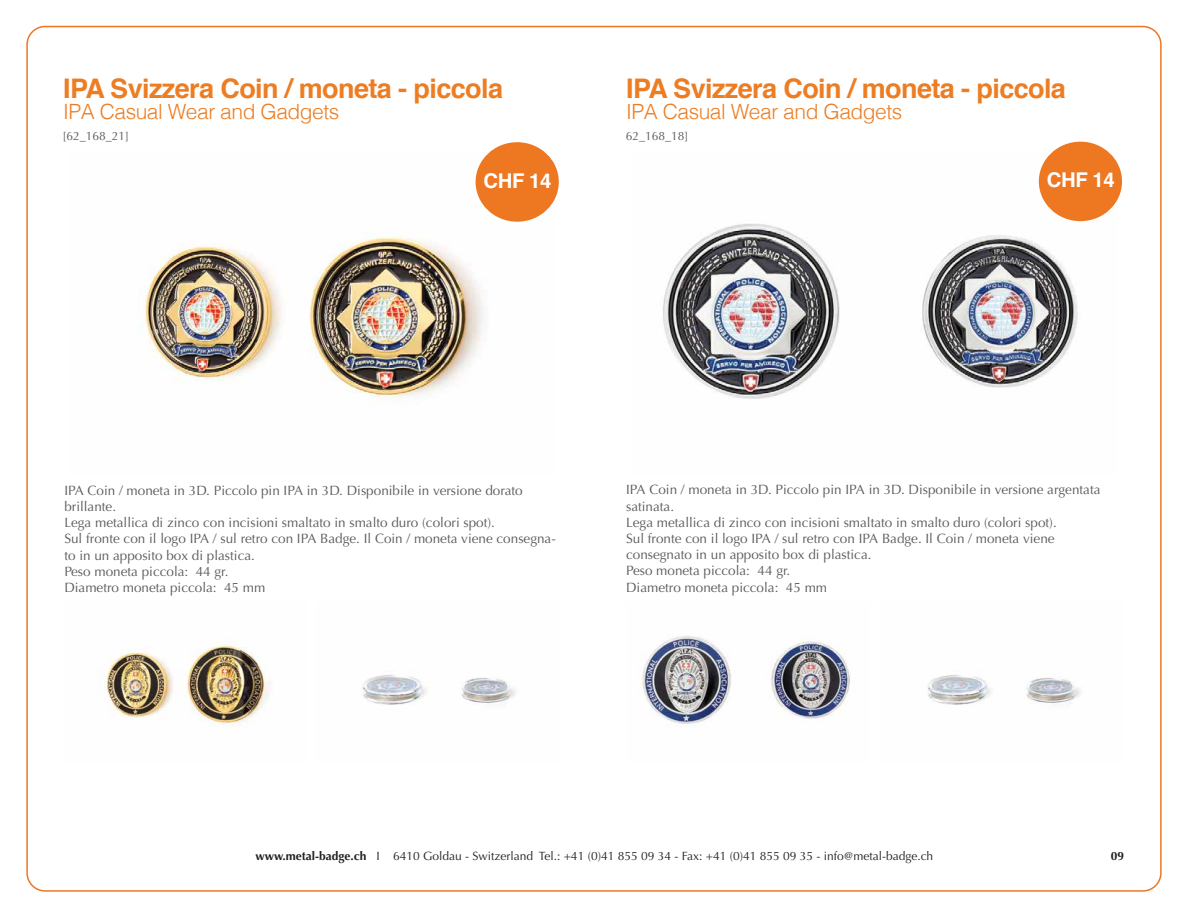
<style>
.page{position:relative;width:1188px;height:918px;background:#fff}
.page>*{position:absolute;margin:0;border:0;box-sizing:border-box;transform-origin:0 0}
.t1{font:700 27px "Helvetica";letter-spacing:-.02em;color:#ed7d23}
.t2{font:300 21px "Helvetica";letter-spacing:-.02em;color:#ed7d23}
.t3{font:700 20.4px "Helvetica";letter-spacing:-.02em;color:#fff}
.t4{font:13.5px/16.2px "Optima";color:#58595b}
.t5{font:12px "Optima";color:#231f20}
.t6{font:12px "Optima";color:#58595b}
.t7{font:700 12px "Optima";color:#231f20}
.s1{font-weight:700}
</style>
<div class="page">
<img style="left:98px;top:645px;width:173px;height:83px">
<img style="left:362px;top:674px;width:154px;height:31px">
<img style="left:640px;top:635px;width:214px;height:89px">
<img style="left:927px;top:674px;width:154px;height:31px">
<img style="left:663px;top:151px;width:454px;height:248px">
<img style="left:140px;top:151px;width:413px;height:251px">
<div style="left:476px;top:142px;width:83px;height:80px;background:#e72;border-radius:50%"></div>
<div style="left:1039px;top:142px;width:83px;height:79px;background:#e72;border-radius:50%"></div>
<h1 class="t1" style="left:63px;top:67px;width:441px">IPA Svizzera Coin / moneta - piccola</h1>
<h2 class="t2" style="left:63px;top:94px;width:278px">IPA Casual Wear and Gadgets</h2>
<p class="t6" style="left:63px;top:129px;width:68px">[62_168_21]</p>
<h3 class="t3" style="left:484px;top:164px;width:69px">CHF 14</h3>
<h1 class="t1" style="left:626px;top:67px;width:441px">IPA Svizzera Coin / moneta - piccola</h1>
<h2 class="t2" style="left:626px;top:94px;width:278px">IPA Casual Wear and Gadgets</h2>
<p class="t6" style="left:626px;top:129px;width:64px">62_168_18]</p>
<h3 class="t3" style="left:1047px;top:163px;width:69px">CHF 14</h3>
<p class="t4" style="left:64px;top:482px;width:493px">IPA Coin / moneta in 3D. Piccolo pin IPA in 3D. Disponibile in versione dorato brillante.<br>Lega metallica di zinco con incisioni smaltato in smalto duro (colori spot).<br>Sul fronte con il logo IPA / sul retro con IPA Badge. Il Coin / moneta viene consegna&shy;to in un apposito box di plastica.<br>Peso moneta piccola: 44 gr.<br>Diametro moneta piccola: 45 mm</p>
<p class="t4" style="left:626px;top:482px;width:476px">IPA Coin / moneta in 3D. Piccolo pin IPA in 3D. Disponibile in versione argentata satinata.<br>Lega metallica di zinco con incisioni smaltato in smalto duro (colori spot).<br>Sul fronte con il logo IPA / sul retro con IPA Badge. Il Coin / moneta viene consegnato in un apposito box di plastica.<br>Peso moneta piccola: 44 gr.<br>Diametro moneta piccola: 45 mm</p>
<p class="t5" style="left:255px;top:849px;width:679px"><span class="s1">www.metal-badge.ch</span> I 6410 Goldau - Switzerland Tel.: +41 (0)41 855 09 34 - Fax: +41 (0)41 855 09 35 - info@metal-badge.ch</p>
<p class="t7" style="left:1111px;top:849px;width:15px">09</p>
</div>
